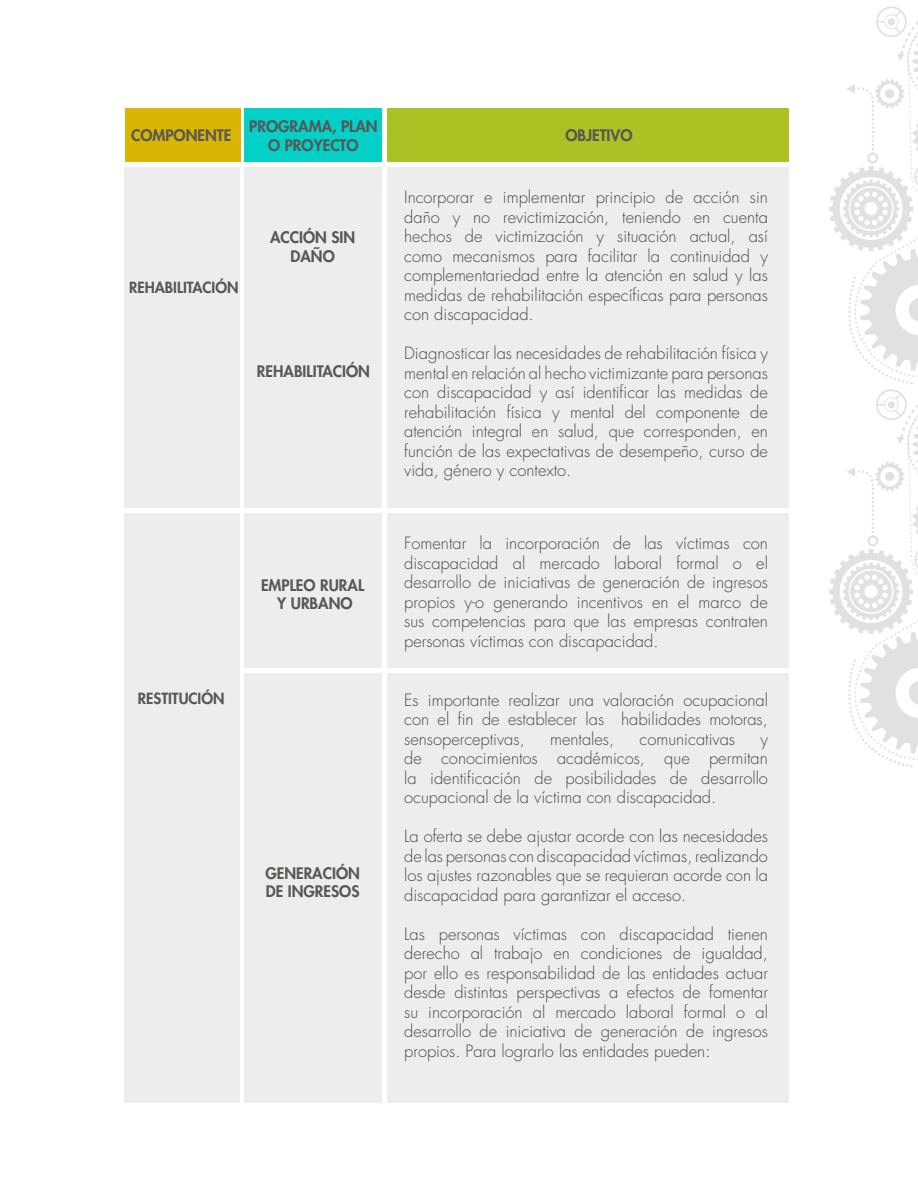
<style>
.page{position:relative;width:918px;height:1188px;background:#fff}
.page>*{position:absolute;margin:0;border:0;box-sizing:border-box;transform-origin:0 0}
.t1{font:300 16.5px/19.5px "Futura Std";color:#4a4a49;text-align:justify}
.t2{font:800 15.45px/18.6px "Futura Std";color:#575756;text-align:center}
.t3{font:800 15px "Futura Std";color:#575756}
</style>
<div class="page">
<svg style="left:829px;top:6px;width:89px;height:761px"></svg>
<div style="left:124px;top:167px;width:116px;height:341px;background:#ededed"></div>
<div style="left:124px;top:513px;width:116px;height:590px;background:#ededed"></div>
<div style="left:244px;top:167px;width:137px;height:341px;background:#ededed"></div>
<div style="left:244px;top:513px;width:137px;height:155px;background:#ededed"></div>
<div style="left:244px;top:673px;width:137px;height:430px;background:#ededed"></div>
<div style="left:387px;top:167px;width:402px;height:341px;background:#ededed"></div>
<div style="left:387px;top:513px;width:402px;height:155px;background:#ededed"></div>
<div style="left:387px;top:673px;width:402px;height:430px;background:#ededed"></div>
<div style="left:125px;top:108px;width:116px;height:54px;background:#d9b504"></div>
<div style="left:245px;top:108px;width:137px;height:54px;background:#03d0c7"></div>
<div style="left:388px;top:108px;width:401px;height:54px;background:#acc123"></div>
<p class="t2" style="left:249px;top:117px;width:130px">PROGRAMA, PLAN<br>O PROYECTO</p>
<p class="t2" style="left:131px;top:126px;width:102px">COMPONENTE</p>
<p class="t2" style="left:565px;top:126px;width:69px">OBJETIVO</p>
<p class="t3" style="left:129px;top:278px;width:111px">REHABILITACIÓN</p>
<p class="t2" style="left:270px;top:228px;width:87px">ACCIÓN SIN<br>DAÑO</p>
<p class="t2" style="left:257px;top:362px;width:115px">REHABILITACIÓN</p>
<p class="t3" style="left:138px;top:689px;width:88px">RESTITUCIÓN</p>
<p class="t2" style="left:261px;top:576px;width:105px">EMPLEO RURAL<br>Y URBANO</p>
<p class="t2" style="left:265px;top:864px;width:96px;text-align:left">GENERACIÓN<br>DE INGRESOS</p>
<p class="t1" style="left:404px;top:188px;width:365px">Incorporar e implementar principio de acción sin daño y no revictimización, teniendo en cuenta hechos de victimización y situación actual, así como mecanismos para facilitar la continuidad y complementariedad entre la atención en salud y las medidas de rehabilitación específicas para personas con discapacidad.</p>
<p class="t1" style="left:404px;top:344px;width:365px">Diagnosticar las necesidades de rehabilitación física y mental en relación al hecho victimizante para personas con discapacidad y así identificar las medidas de rehabilitación física y mental del componente de atención integral en salud, que corresponden, en función de las expectativas de desempeño, curso de vida, género y contexto.</p>
<p class="t1" style="left:404px;top:534px;width:365px">Fomentar la incorporación de las víctimas con discapacidad al mercado laboral formal o el desarrollo de iniciativas de generación de ingresos propios y-o generando incentivos en el marco de sus competencias para que las empresas contraten personas víctimas con discapacidad.</p>
<p class="t1" style="left:404px;top:690px;width:365px">Es importante realizar una valoración ocupacional con el fin de establecer las habilidades motoras, sensoperceptivas,</p>
<p class="t1" style="left:550px;top:729px;width:66px">mentales,</p>
<p class="t1" style="left:640px;top:729px;width:97px">comunicativas</p>
<p class="t1" style="left:404px;top:729px;width:365px;text-indent:356px">y de conocimientos académicos, que permitan la identificación de posibilidades de desarrollo ocupacional de la víctima con discapacidad.</p>
<p class="t1" style="left:404px;top:827px;width:365px">La oferta se debe ajustar acorde con las necesidades de las personas con discapacidad víctimas, realizando los ajustes razonables que se requieran acorde con la discapacidad para garantizar el acceso.</p>
<p class="t1" style="left:404px;top:925px;width:365px">Las personas víctimas con discapacidad tienen derecho al trabajo en condiciones de igualdad, por ello es responsabilidad de las entidades actuar desde distintas perspectivas a efectos de fomentar su incorporación al mercado laboral formal o al desarrollo de iniciativa de generación de ingresos propios. Para lograrlo las entidades pueden:</p>
</div>
